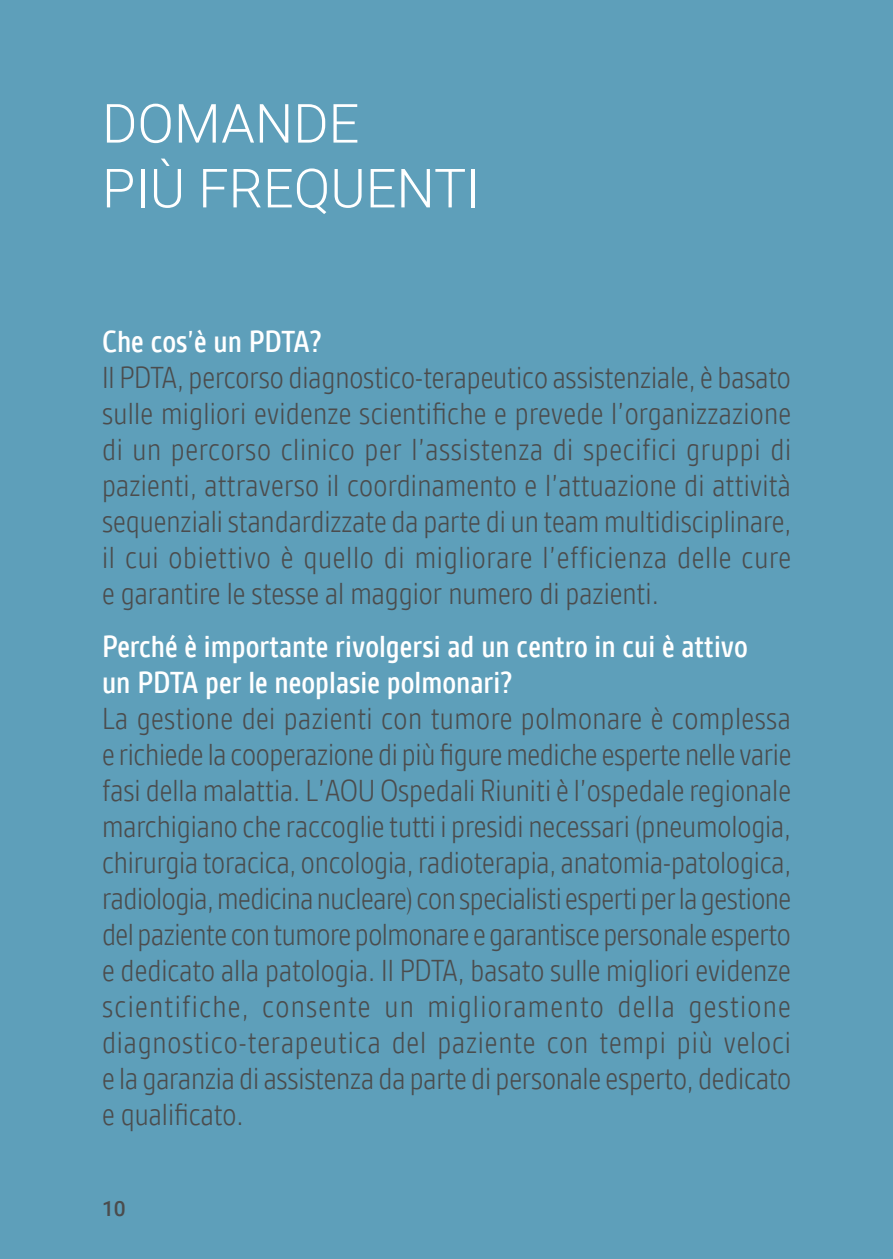
<style>
.page{position:relative;width:893px;height:1259px;background:#5e9fba}
.page>*{position:absolute;margin:0;border:0;box-sizing:border-box;transform-origin:0 0}
.t1{font:300 54px/64.8px "Roboto";color:#fff}
.t2{font:300 33px/36px "Gesta Condensed";color:#4b4c4d;text-align:justify}
.t3{font:500 33px/36px "Gesta Condensed";color:#fff}
.t4{font:500 21px "Roboto";color:#4b4c4d}
</style>
<div class="page">
<h1 class="t1" style="left:102px;top:89px;width:380px">DOMANDE<br>PIÙ FREQUENTI</h1>
<p class="t3" style="left:102px;top:323px;width:222px">Che cos’è un PDTA?</p>
<p class="t2" style="left:102px;top:359px;width:691px">Il PDTA, percorso diagnostico-terapeutico assistenziale, è basato sulle migliori evidenze scientifiche e prevede l’organizzazione di un percorso clinico per l’assistenza di specifici gruppi di pazienti, attraverso il coordinamento e l’attuazione di attività sequenziali standardizzate da parte di un team multidisciplinare, il cui obiettivo è quello di migliorare l’efficienza delle cure e garantire le stesse al maggior numero di pazienti.</p>
<p class="t3" style="left:102px;top:628px;width:647px">Perché è importante rivolgersi ad un centro in cui è attivo un PDTA per le neoplasie polmonari?</p>
<p class="t2" style="left:102px;top:700px;width:691px">La gestione dei pazienti con tumore polmonare è complessa e richiede la cooperazione di più figure mediche esperte nelle varie fasi della malattia. L’AOU Ospedali Riuniti è l’ospedale regionale marchigiano che raccoglie tutti i presidi necessari (pneumologia, chirurgia toracica, oncologia, radioterapia, anatomia-patologica, radiologia, medicina nucleare) con specialisti esperti per la gestione del paziente con tumore polmonare e garantisce personale esperto e dedicato alla patologia. Il PDTA, basato sulle migliori evidenze scientifiche, consente un miglioramento della gestione diagnostico-terapeutica del paziente con tempi più veloci e la garanzia di assistenza da parte di personale esperto, dedicato e qualificato.</p>
<p class="t4" style="left:102px;top:1193px;width:25px">10</p>
</div>
